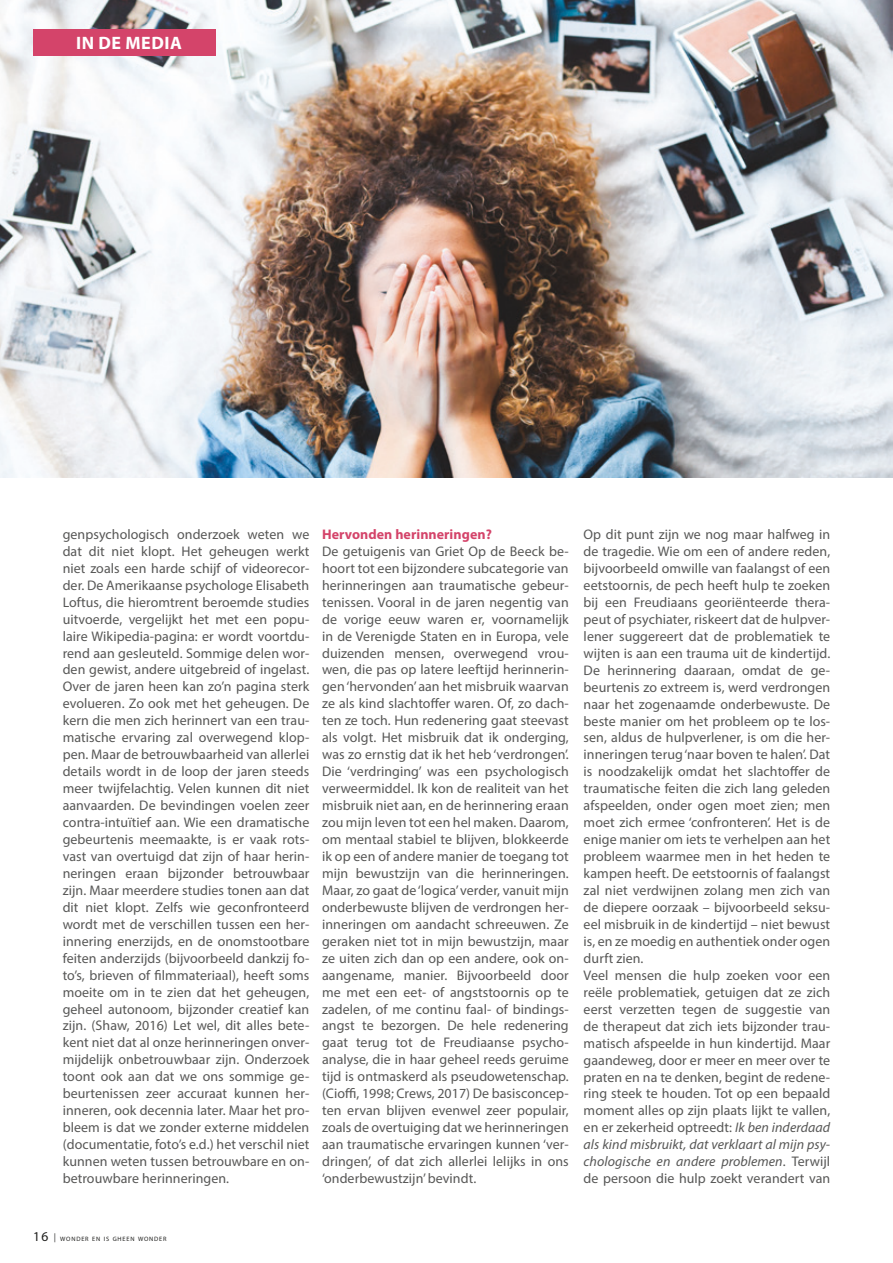
<style>
.page{position:relative;width:893px;height:1263px;background:#fff}
.page>*{position:absolute;margin:0;border:0;box-sizing:border-box;transform-origin:0 0}
.t1{font:700 18px "Myriad Pro";letter-spacing:.03em;color:#fff}
.t2{font:13.95px/17px "Myriad Pro";letter-spacing:.005em;color:#575756;text-align:justify}
.t3{font:700 13.95px "Myriad Pro";letter-spacing:.005em;color:#d4446a}
.t4{font:6.3px "Myriad Pro";letter-spacing:.13em;color:#1d1d1b}
.s1{font-style:italic}
.s2{font-size:13.5px}
</style>
<div class="page">
<img style="left:0;top:0;width:893px;height:477px">
<div style="left:33px;top:29px;width:183px;height:27px;background:#d4446a"></div>
<p class="t1" style="left:76px;top:31px;width:98px">In de media</p>
<p class="t2" style="left:63px;top:525px;width:248px">genpsychologisch onderzoek weten we dat dit niet klopt. Het geheugen werkt niet zoals een harde schijf of videorecor&shy;der. De Amerikaanse psychologe Elisabeth Loftus, die hieromtrent beroemde studies uitvoerde, vergelijkt het met een popu&shy;laire Wikipedia-pagina: er wordt voortdu&shy;rend aan gesleuteld. Sommige delen wor&shy;den gewist, andere uitgebreid of ingelast.<br>Over de jaren heen kan zo’n pagina sterk evolueren. Zo ook met het geheugen. De kern die men zich herinnert van een trau&shy;matische ervaring zal overwegend klop&shy;pen. Maar de betrouwbaarheid van allerlei details wordt in de loop der jaren steeds meer twijfelachtig. Velen kunnen dit niet aanvaarden. De bevindingen voelen zeer contra-intuïtief aan. Wie een dramatische gebeurtenis meemaakte, is er vaak rots&shy;vast van overtuigd dat zijn of haar herin&shy;neringen eraan bijzonder betrouwbaar zijn. Maar meerdere studies tonen aan dat dit niet klopt. Zelfs wie geconfronteerd wordt met de verschillen tussen een her&shy;innering enerzijds, en de onomstootbare feiten anderzijds (bijvoorbeeld dankzij fo&shy;to’s, brieven of filmmateriaal), heeft soms moeite om in te zien dat het geheugen, geheel autonoom, bijzonder creatief kan zijn. (Shaw, 2016) Let wel, dit alles bete&shy;kent niet dat al onze herinneringen onver&shy;mijdelijk onbetrouwbaar zijn. Onderzoek toont ook aan dat we ons sommige ge&shy;beurtenissen zeer accuraat kunnen her&shy;inneren, ook decennia later. Maar het pro&shy;bleem is dat we zonder externe middelen (documentatie, foto’s e.d.) het verschil niet kunnen weten tussen betrouwbare en on&shy;betrouwbare herinneringen.</p>
<p class="t2" style="left:584px;top:526px;width:248px;text-align:left">Op dit punt zijn we nog maar halfweg in de tragedie. Wie om een of andere reden, bijvoorbeeld omwille van faalangst of een eetstoornis, de pech heeft hulp te zoeken bij een Freudiaans georiënteerde thera&shy;peut of psychiater, riskeert dat de hulpver&shy;lener suggereert dat de problematiek te wijten is aan een trauma uit de kindertijd.<br>De herinnering daaraan, omdat de ge&shy;beurtenis zo extreem is, werd verdrongen naar het zogenaamde onderbewuste. De beste manier om het probleem op te los&shy;sen, aldus de hulpverlener, is om die her&shy;inneringen terug ‘naar boven te halen’. Dat is noodzakelijk omdat het slachtoffer de traumatische feiten die zich lang geleden afspeelden, onder ogen moet zien; men moet zich ermee ‘confronteren’. Het is de enige manier om iets te verhelpen aan het probleem waarmee men in het heden te kampen heeft. De eetstoornis of faalangst zal niet verdwijnen zolang men zich van de diepere oorzaak – bijvoorbeeld seksu&shy;eel misbruik in de kindertijd – niet bewust is, en ze moedig en authentiek onder ogen durft zien.<br>Veel mensen die hulp zoeken voor een reële problematiek, getuigen dat ze zich eerst verzetten tegen de suggestie van de therapeut dat zich iets bijzonder trau&shy;matisch afspeelde in hun kindertijd. Maar gaandeweg, door er meer en meer over te praten en na te denken, begint de redene&shy;ring steek te houden. Tot op een bepaald moment alles op zijn plaats lijkt te vallen, en er zekerheid optreedt: <span class="s1">Ik ben inderdaad als kind misbruikt, dat verklaart al mijn psy&shy;chologische en andere problemen</span>. Terwijl de persoon die hulp zoekt verandert van</p>
<p class="t3" style="left:322px;top:525px;width:171px">Hervonden herinneringen?</p>
<p class="t2" style="left:322px;top:542px;width:248px">De getuigenis van Griet Op de Beeck be&shy;hoort tot een bijzondere subcategorie van herinneringen aan traumatische gebeur&shy;tenissen. Vooral in de jaren negentig van de vorige eeuw waren er, voornamelijk in de Verenigde Staten en in Europa, vele duizenden mensen, overwegend vrou&shy;wen, die pas op latere leeftijd herinnerin&shy;gen ‘hervonden’ aan het misbruik waarvan ze als kind slachtoffer waren. Of, zo dach&shy;ten ze toch. Hun redenering gaat steevast als volgt. Het misbruik dat ik onderging, was zo ernstig dat ik het heb ‘verdrongen’.<br>Die ‘verdringing’ was een psychologisch verweermiddel. Ik kon de realiteit van het misbruik niet aan, en de herinnering eraan zou mijn leven tot een hel maken. Daarom, om mentaal stabiel te blijven, blokkeerde ik op een of andere manier de toegang tot mijn bewustzijn van die herinneringen.<br>Maar, zo gaat de ‘logica’ verder, vanuit mijn onderbewuste blijven de verdrongen her&shy;inneringen om aandacht schreeuwen. Ze geraken niet tot in mijn bewustzijn, maar ze uiten zich dan op een andere, ook on&shy;aangename, manier. Bijvoorbeeld door me met een eet- of angststoornis op te zadelen, of me continu faal- of bindings&shy;angst te bezorgen. De hele redenering gaat terug tot de Freudiaanse psycho&shy;analyse, die in haar geheel reeds geruime tijd is ontmaskerd als pseudowetenschap. (Cioffi, 1998; Crews, 2017) De basisconcep&shy;ten ervan blijven evenwel zeer populair, zoals de overtuiging dat we herinneringen aan traumatische ervaringen kunnen ‘ver&shy;dringen’, of dat zich allerlei lelijks in ons ‘onderbewustzijn’ bevindt.</p>
<p class="t4" style="left:33px;top:1235px;width:135px"><span class="s2">16</span> <sup>|</sup> WONDER EN IS GHEEN WONDER</p>
</div>
